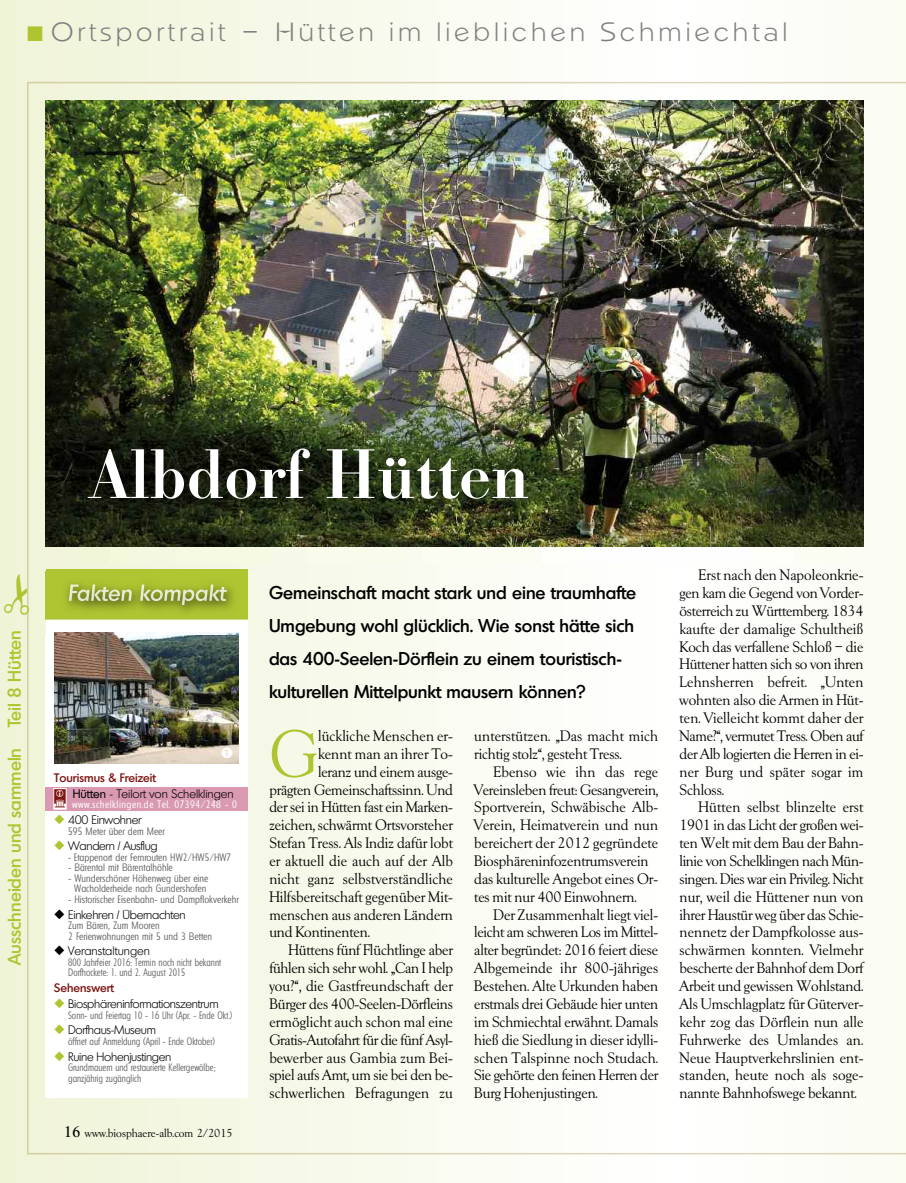
<style>
.page{position:relative;width:906px;height:1183px;background:#fff}
.page>*{position:absolute;margin:0;border:0;box-sizing:border-box;transform-origin:0 0}
.t1{font:500 67.5px "Bodoxi";color:#fff}
.t2{font:64.2px "Goudx";color:#b0c432}
.t3{font:300 25.5px "Napoli";letter-spacing:.155em;color:#808080}
.t4{font:500 18px/33px "Montreal";color:#000}
.t5{font:500 18px "Montreal";color:#b0c432}
.t6{font:14.7px/17.9px "Goudx";color:#000;text-align:justify}
.t7{font:14.7px "Goudx";letter-spacing:-.02em;color:#000}
.t8{font:300 12px "Montreal";letter-spacing:-.025em;color:#000}
.t9{font:300 12px/15.8px "Montreal";color:#000}
.t10{font:500 12px "Montreal";color:#7d1412}
.t11{font:11.25px "Goudx";color:#000}
.t12{font:300 10.5px/10.5px "Florida";color:#666;scale:.9 1}
.t13{font:300 10.5px/10.5px "Florida";color:#666;text-align:center}
.t14{font:300 10.5px "Florida";letter-spacing:.045em;color:#fff}
.s1{color:#b0c432}
.s2{font-weight:500;color:#7d1412}
.s3{font-weight:400}
.s4{font-weight:500;font-size:15px}
</style>
<div class="page">
<div style="left:0;top:0;width:906px;height:1182px;background:linear-gradient(to right,#f1f5db,#fff)"></div>
<img style="left:27px;top:82px;width:879px;height:1072px">
<div style="left:46px;top:619px;width:202px;height:478px;background:#fff"></div>
<img style="left:54px;top:634px;width:185px;height:129px">
<img style="left:41px;top:571px;width:218px;height:63px">
<img style="left:54px;top:632px;width:185px;height:2px">
<img style="left:69px;top:584px;width:158px;height:21px">
<div style="left:46px;top:787px;width:202px;height:23px;background:#d999b1"></div>
<div style="left:53px;top:788px;width:13px;height:20px;border:1px solid #fff"></div>
<img style="left:80px;top:546px;width:770px;height:16px">
<img style="left:45px;top:101px;width:818px;height:445px">
<svg style="left:54px;top:788px;width:12px;height:20px"></svg>
<svg style="left:4px;top:573px;width:25px;height:41px"></svg>
<svg style="left:222px;top:747px;width:10px;height:10px"></svg>
<h3 class="t3" style="left:27px;top:17px;width:762px"><span class="s1">■</span> Ortsportrait – Hütten im lieblichen Schmiechtal</h3>
<p class="t5" style="left:4px;top:964px;width:336px;rotate:-90deg">Ausschneiden und sammeln Teil 8 Hütten</p>
<h1 class="t1" style="left:89px;top:435px;width:441px">Albdorf Hütten</h1>
<p class="t9" style="left:73px;top:769px;width:162px;text-indent:-18px"><span class="s2">Tourismus &amp; Freizeit<br></span><span class="s3">Hütten</span> - Teilort von Schelklingen</p>
<p class="t14" style="left:72px;top:798px;width:166px">www.schelklingen.de Tel. 07394/248 - 0</p>
<p class="t8" style="left:54px;top:812px;width:89px"><span class="s1">◆</span> 400 Einwohner</p>
<p class="t13" style="left:68px;top:825px;width:98px">595 Meter über dem Meer</p>
<p class="t8" style="left:54px;top:839px;width:105px"><span class="s1">◆</span> Wandern / Ausflug</p>
<p class="t12" style="left:68px;top:851px;width:183px">- Etappenort der Fernrouten HW2/HW5/HW7</p>
<p class="t13" style="left:68px;top:862px;width:106px">- Bärental mit Bärentalhöhle</p>
<p class="t13" style="left:68px;top:872px;width:142px">- Wunderschöner Höhenweg über eine<br>Wacholderheide nach Gundershofen</p>
<p class="t13" style="left:68px;top:893px;width:172px">- Historischer Eisenbahn- und Dampflokverkehr</p>
<p class="t8" style="left:54px;top:907px;width:133px">◆ Einkehren / Übernachten</p>
<p class="t13" style="left:68px;top:920px;width:145px;text-align:left">Zum Bären, Zum Mooren<br>2 Ferienwohnungen mit 5 und 3 Betten</p>
<p class="t9" style="left:54px;top:943px;width:97px">◆ Veranstaltungen</p>
<p class="t12" style="left:68px;top:956px;width:171px">800 Jahrfeier 2016: Termin noch nicht bekannt<br>Dorfhockete: 1. und 2. August 2015</p>
<p class="t10" style="left:54px;top:980px;width:61px">Sehenswert</p>
<p class="t8" style="left:54px;top:996px;width:166px"><span class="s1">◆</span> Biosphäreninformationszentrum</p>
<p class="t12" style="left:68px;top:1009px;width:184px">Sonn- und Feiertag 10 - 16 Uhr (Apr. - Ende Okt.)</p>
<p class="t8" style="left:54px;top:1022px;width:103px"><span class="s1">◆</span> Dorfhaus-Museum</p>
<p class="t12" style="left:68px;top:1035px;width:165px">öffnet auf Anmeldung (April - Ende Oktober)</p>
<p class="t8" style="left:54px;top:1049px;width:119px"><span class="s1">◆</span> Ruine Hohenjustingen</p>
<p class="t12" style="left:68px;top:1061px;width:165px">Grundmauern und restaurierte Kellergewölbe; ganzjährig zugänglich</p>
<p class="t11" style="left:64px;top:1126px;width:170px"><span class="s4">16</span> www.biosphaere-alb.com 2/2015</p>
<p class="t4" style="left:269px;top:575px;width:369px">Gemeinschaft macht stark und eine traumhafte Umgebung wohl glücklich. Wie sonst hätte sich das 400-Seelen-Dörflein zu einem touristisch&shy;kulturellen Mittelpunkt mausern können?</p>
<h2 class="t2" style="left:269px;top:716px;width:50px">G</h2>
<p class="t6" style="left:318px;top:726px;width:136px">lückliche Menschen er-</p>
<p class="t6" style="left:318px;top:744px;width:136px">kennt man an ihrer To-</p>
<p class="t6" style="left:318px;top:762px;width:136px">leranz und einem ausge-</p>
<p class="t6" style="left:269px;top:780px;width:185px">prägten Gemeinschaftssinn. Und</p>
<p class="t6" style="left:269px;top:798px;width:185px">der sei in Hütten fast ein Marken-</p>
<p class="t6" style="left:269px;top:816px;width:185px">zeichen, schwärmt Ortsvorsteher</p>
<p class="t6" style="left:269px;top:833px;width:185px">Stefan Tress. Als Indiz dafür lobt</p>
<p class="t6" style="left:269px;top:851px;width:185px">er aktuell die auch auf der Alb</p>
<p class="t6" style="left:269px;top:869px;width:185px">nicht ganz selbstverständliche</p>
<p class="t6" style="left:269px;top:887px;width:185px">Hilfsbereitschaft gegenüber Mit-</p>
<p class="t6" style="left:269px;top:905px;width:185px">menschen aus anderen Ländern</p>
<p class="t6" style="left:269px;top:923px;width:102px">und Kontinenten.</p>
<p class="t6" style="left:288px;top:941px;width:166px">Hüttens fünf Flüchtlinge aber</p>
<p class="t6" style="left:269px;top:958px;width:185px">fühlen sich sehr wohl. „Can I help</p>
<p class="t6" style="left:269px;top:976px;width:185px">you?“, die Gastfreundschaft der</p>
<p class="t6" style="left:269px;top:994px;width:185px">Bürger des 400-Seelen-Dörfleins</p>
<p class="t6" style="left:269px;top:1012px;width:185px">ermöglicht auch schon mal eine</p>
<p class="t7" style="left:269px;top:1030px;width:185px">Gratis-Autofahrt für die fünf Asyl-</p>
<p class="t6" style="left:269px;top:1048px;width:185px">bewerber aus Gambia zum Bei-</p>
<p class="t6" style="left:269px;top:1066px;width:185px">spiel aufs Amt, um sie bei den be-</p>
<p class="t6" style="left:269px;top:1083px;width:185px">schwerlichen Befragungen zu</p>
<p class="t6" style="left:474px;top:726px;width:185px">unterstützen. „Das macht mich richtig stolz“, gesteht Tress.</p>
<p class="t6" style="left:474px;top:762px;width:185px;text-align:left;text-indent:19px">Ebenso wie ihn das rege<br>Vereinsleben freut: Gesangverein,<br>Sportverein, Schwäbische Alb-<br>Verein, Heimatverein und nun bereichert der 2012 gegründete<br>Biosphäreninfozentrumsverein das kulturelle Angebot eines Or&shy;tes mit nur 400 Einwohnern.</p>
<p class="t6" style="left:474px;top:905px;width:185px;text-indent:19px">Der Zusammenhalt liegt viel&shy;leicht am schweren Los im Mittel&shy;alter begründet: 2016 feiert diese Albgemeinde ihr 800-jähriges Bestehen. Alte Urkunden haben erstmals drei Gebäude hier unten im Schmiechtal erwähnt. Damals hieß die Siedlung in dieser idylli&shy;schen Talspinne noch Studach.<br>Sie gehörte den feinen Herren der Burg Hohenjustingen.</p>
<p class="t6" style="left:679px;top:566px;width:185px;text-indent:19px">Erst nach den Napoleonkrie&shy;gen kam die Gegend von Vorder&shy;österreich zu Württemberg. 1834 kaufte der damalige Schultheiß Koch das verfallene Schloß – die Hüttener hatten sich so von ihren Lehnsherren befreit. „Unten wohnten also die Armen in Hüt&shy;ten. Vielleicht kommt daher der Name?“, vermutet Tress. Oben auf der Alb logierten die Herren in ei&shy;ner Burg und später sogar im Schloss.</p>
<p class="t6" style="left:679px;top:798px;width:185px;text-indent:19px">Hütten selbst blinzelte erst 1901 in das Licht der großen wei&shy;ten Welt mit dem Bau der Bahn&shy;linie von Schelklingen nach Mün&shy;singen. Dies war ein Privileg. Nicht nur, weil die Hüttener nun von ihrer Haustür weg über das Schie&shy;nennetz der Dampfkolosse aus&shy;schwärmen konnten. Vielmehr bescherte der Bahnhof dem Dorf Arbeit und gewissen Wohlstand.<br>Als Umschlagplatz für Güterver&shy;kehr zog das Dörflein nun alle Fuhrwerke des Umlandes an.<br>Neue Hauptverkehrslinien ent&shy;standen, heute noch als soge&shy;nannte Bahnhofswege bekannt.</p>
</div>
